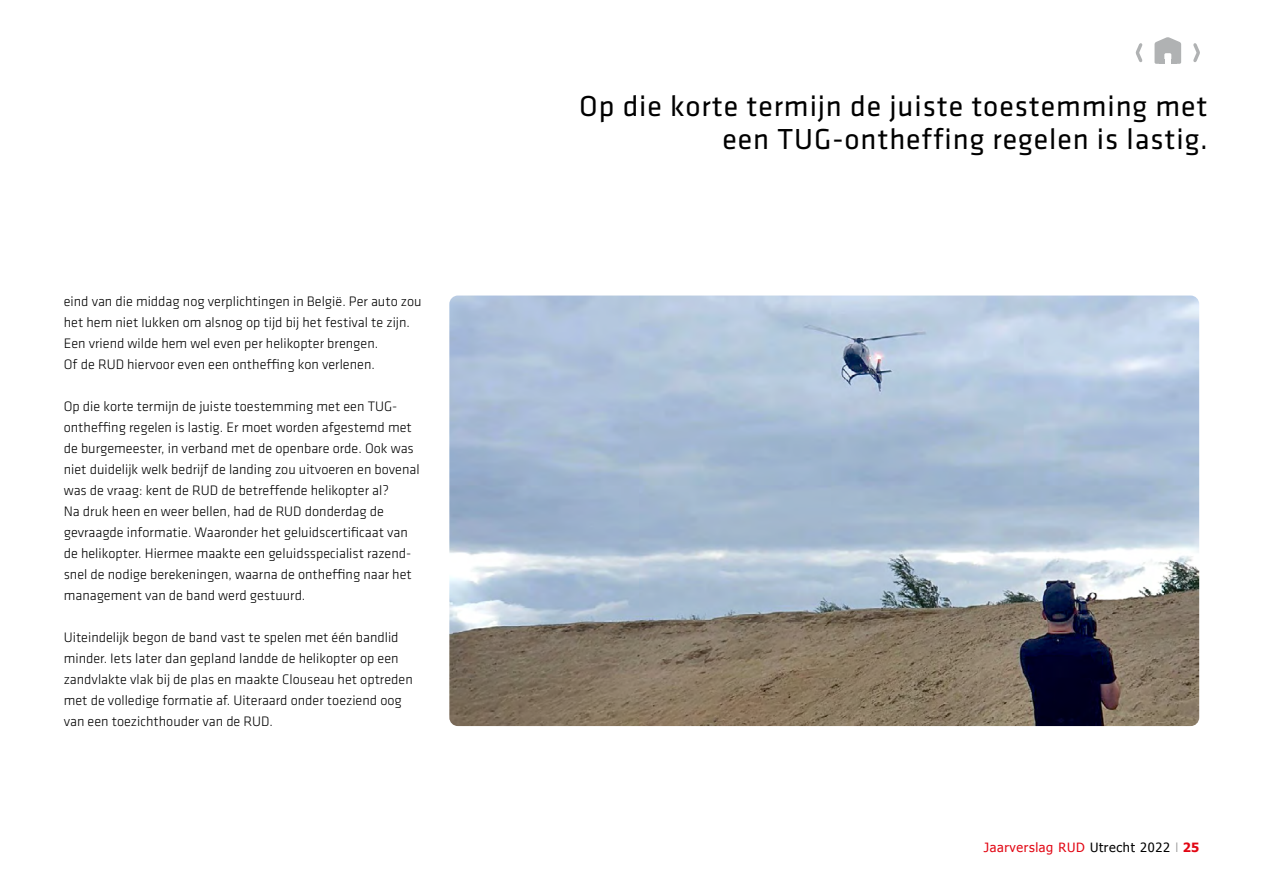
<style>
.page{position:relative;width:1263px;height:893px;background:#fff}
.page>*{position:absolute;margin:0;border:0;box-sizing:border-box;transform-origin:0 0}
.t1{font:30px "Klavika";letter-spacing:.03em;color:#000}
.t2{font:300 14.25px/21px "Klavika";color:#000}
.t3{font:12.75px "Tahoma";letter-spacing:.05em;color:#e20613}
.s1{color:#000}
.s2{font-family:"Klavika";font-weight:300;font-size:14.25px;color:#939393}
.s3{font-weight:700}
</style>
<div class="page">
<img style="left:449px;top:296px;width:750px;height:430px">
<svg style="left:1135px;top:43px;width:8px;height:19px"></svg>
<svg style="left:1193px;top:43px;width:7px;height:19px"></svg>
<svg style="left:1154px;top:37px;width:27px;height:27px"></svg>
<p class="t2" style="left:64px;top:291px;width:359px">eind van die middag nog verplichtingen in België. Per auto zou het hem niet lukken om alsnog op tijd bij het festival te zijn.<br>Een vriend wilde hem wel even per helikopter brengen.<br>Of de RUD hiervoor even een ontheffing kon verlenen.</p>
<p class="t2" style="left:64px;top:396px;width:357px">Op die korte termijn de juiste toestemming met een TUG&shy;ontheffing regelen is lastig. Er moet worden afgestemd met de burgemeester, in verband met de openbare orde. Ook was niet duidelijk welk bedrijf de landing zou uitvoeren en bovenal was de vraag: kent de RUD de betreffende helikopter al?<br>Na druk heen en weer bellen, had de RUD donderdag de gevraagde informatie. Waaronder het geluidscertificaat van de helikopter. Hiermee maakte een geluidsspecialist razend&shy;snel de nodige berekeningen, waarna de ontheffing naar het management van de band werd gestuurd.</p>
<p class="t2" style="left:64px;top:627px;width:351px">Uiteindelijk begon de band vast te spelen met één bandlid minder. Iets later dan gepland landde de helikopter op een zandvlakte vlak bij de plas en maakte Clouseau het optreden met de volledige formatie af. Uiteraard onder toeziend oog van een toezichthouder van de RUD.</p>
<p class="t1" style="left:579px;top:90px;width:630px">Op die korte termijn de juiste toestemming met</p>
<p class="t1" style="left:723px;top:123px;width:487px">een TUG-ontheffing regelen is lastig.</p>
<p class="t3" style="left:984px;top:839px;width:217px">Jaarverslag RUD <span class="s1">Utrecht 2022</span> <span class="s2">I</span> <span class="s3">25</span></p>
</div>
